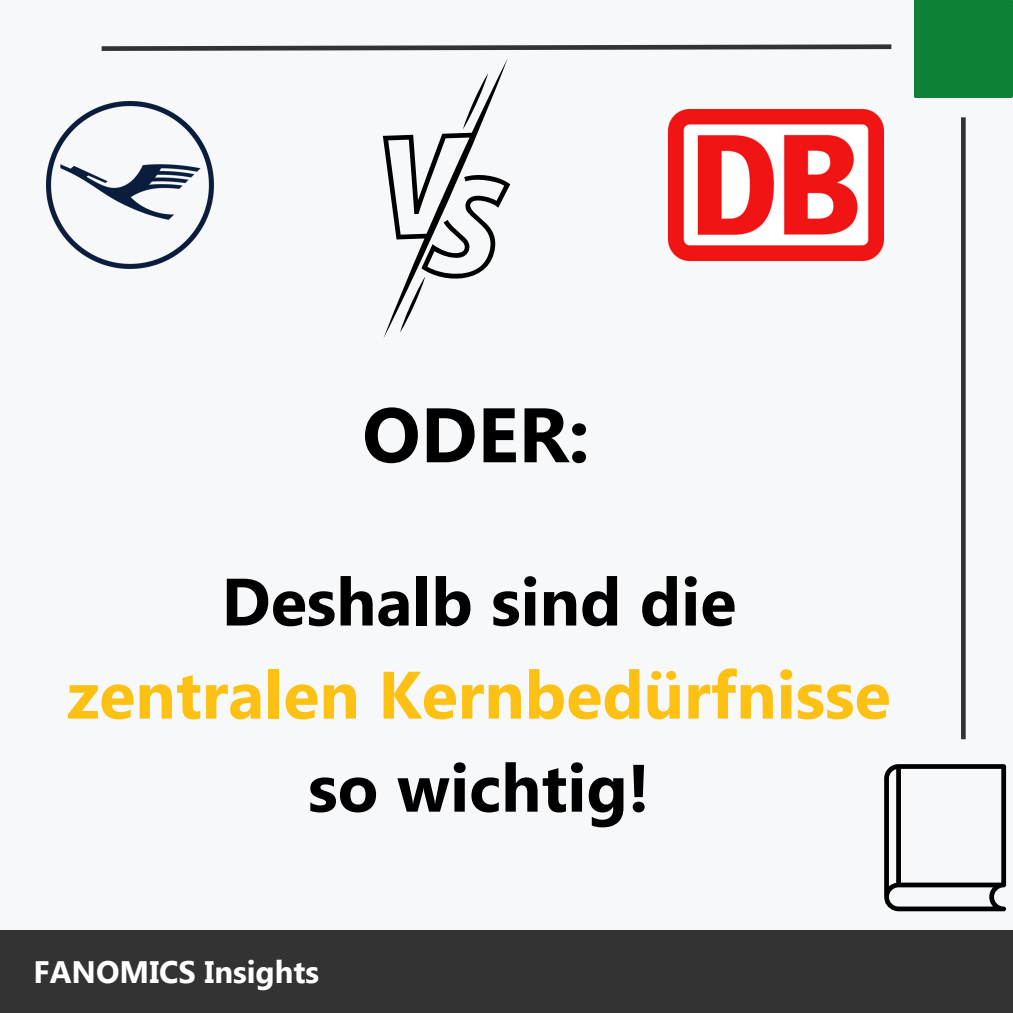
<style>
.page{position:relative;width:1013px;height:1013px;background:#fff}
.page>*{position:absolute;margin:0;border:0;box-sizing:border-box;transform-origin:0 0}
.t1{font:700 77px "Segoe UI";color:#000}
.t2{font:700 66.75px "Segoe UI";color:#000}
.t3{font:700 66.75px "Segoe UI";color:#fcc112}
.t4{font:700 31px "Segoe UI";color:#fff}
</style>
<div class="page">
<div style="left:0;top:0;width:1012px;height:1012px;background:#f6f8f9"></div>
<div style="left:0;top:930px;width:1012px;height:82px;background:#333"></div>
<div style="left:914px;top:0;width:98px;height:98px;background:#0d8135"></div>
<hr style="left:961px;top:117px;width:4px;height:622px;background:#333">
<svg style="left:884px;top:764px;width:122px;height:147px"></svg>
<img style="left:46px;top:107px;width:51px;height:156px">
<svg style="left:97px;top:44px;width:795px;height:294px"></svg>
<p class="t1" style="left:362px;top:379px;width:229px">ODER:</p>
<p class="t2" style="left:221px;top:553px;width:516px">Deshalb sind die</p>
<p class="t3" style="left:67px;top:646px;width:825px">zentralen Kernbedürfnisse</p>
<p class="t2" style="left:308px;top:739px;width:343px">so wichtig!</p>
<p class="t4" style="left:34px;top:949px;width:287px">FANOMICS Insights</p>
</div>
